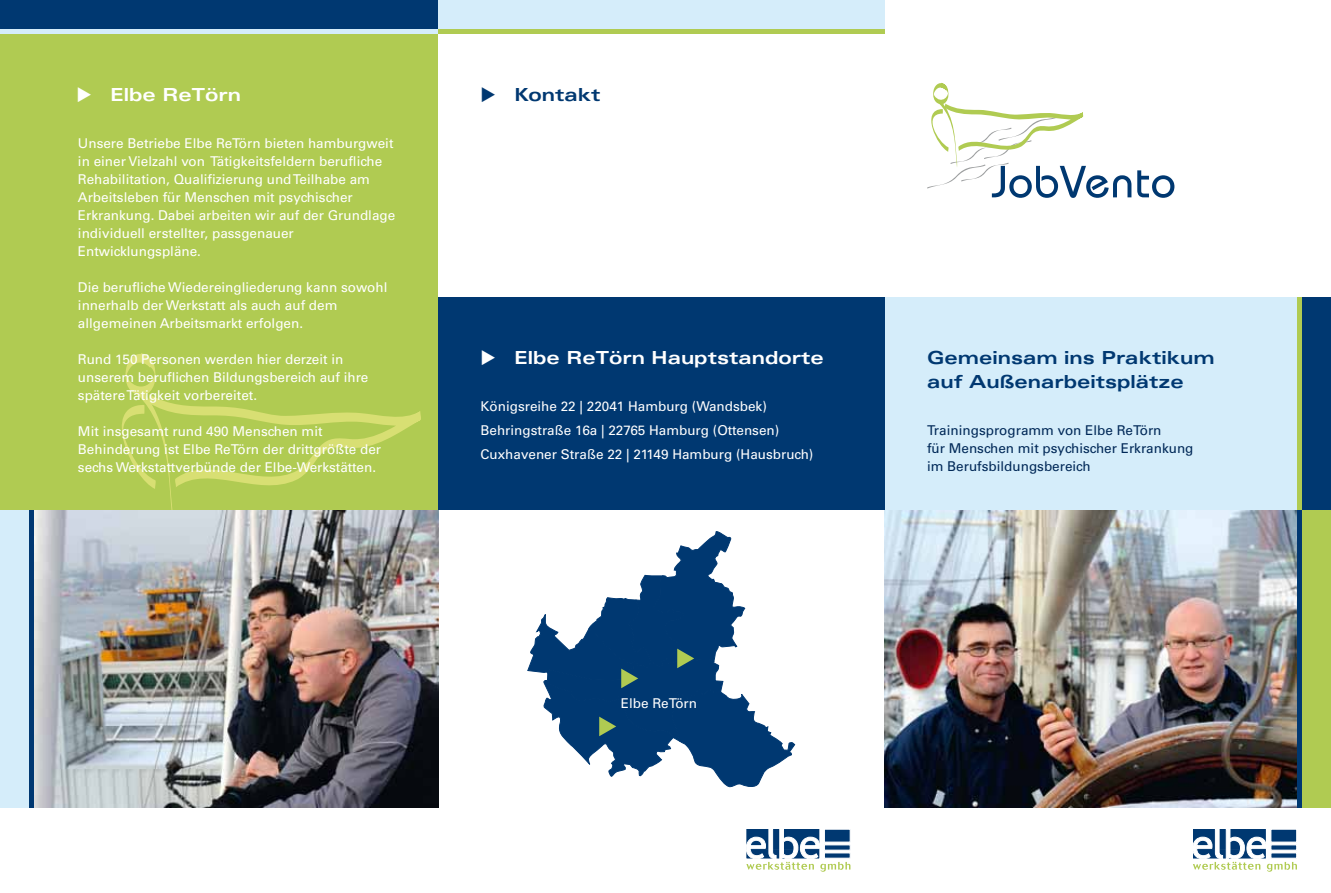
<style>
.page{position:relative;width:1331px;height:893px;background:#fff}
.page>*{position:absolute;margin:0;border:0;box-sizing:border-box;transform-origin:0 0}
.t1{font:700 expanded 18px/24px "Univers LT";color:#003871}
.t2{font:700 expanded 18px "Univers LT";color:#fff}
.t3{font:13.5px/18px "Univers LT";color:#fff}
.t4{font:13.5px/18px "Univers LT";color:#002857}
</style>
<div class="page">
<div style="left:884px;top:298px;width:447px;height:212px;background:#d5edfa"></div>
<div style="left:1297px;top:298px;width:34px;height:212px;background:#003871"></div>
<hr style="left:1297px;top:298px;width:4px;height:212px;background:#b0cb52">
<div style="left:884px;top:510px;width:447px;height:298px;background:#b0cb52"></div>
<div style="left:0;top:0;width:438px;height:510px;background:#b0cb52"></div>
<svg style="left:122px;top:353px;width:299px;height:157px"></svg>
<div style="left:0;top:0;width:438px;height:34px;background:#003871"></div>
<hr style="left:0;top:30px;width:438px;height:4px;background:#d5edfa">
<div style="left:0;top:510px;width:438px;height:298px;background:#d5edfa"></div>
<svg style="left:1193px;top:829px;width:104px;height:43px"></svg>
<div style="left:1193px;top:829px;width:73px;height:29px;border:1px solid #fff"></div>
<svg style="left:1271px;top:845px;width:26px;height:5px"></svg>
<svg style="left:527px;top:531px;width:269px;height:257px"></svg>
<svg style="left:1137px;top:170px;width:37px;height:28px"></svg>
<svg style="left:927px;top:82px;width:204px;height:116px"></svg>
<div style="left:438px;top:0;width:446px;height:34px;background:#d5edfa"></div>
<hr style="left:438px;top:30px;width:446px;height:4px;background:#b0cb52">
<div style="left:438px;top:298px;width:446px;height:212px;background:#003871"></div>
<svg style="left:746px;top:829px;width:104px;height:43px"></svg>
<div style="left:747px;top:829px;width:72px;height:29px;border:1px solid #fff"></div>
<svg style="left:824px;top:845px;width:26px;height:5px"></svg>
<img style="left:34px;top:510px;width:404px;height:298px">
<hr style="left:30px;top:510px;width:4px;height:298px;background:#003871">
<img style="left:884px;top:510px;width:413px;height:298px">
<hr style="left:1297px;top:510px;width:4px;height:298px;background:#003871">
<h1 class="t2" style="left:77px;top:84px;width:166px">◆ Elbe ReTörn</h1>
<h1 class="t1" style="left:480px;top:82px;width:122px">◆ Kontakt</h1>
<p class="t3" style="left:78px;top:134px;width:319px">Unsere Betriebe Elbe ReTörn bieten hamburgweit in einer Vielzahl von Tätigkeitsfeldern berufliche Rehabilitation, Qualifizierung und Teilhabe am Arbeitsleben für Menschen mit psychischer Erkrankung. Dabei arbeiten wir auf der Grundlage individuell erstellter, passgenauer Entwicklungspläne.</p>
<p class="t3" style="left:78px;top:278px;width:311px">Die berufliche Wiedereingliederung kann sowohl innerhalb der Werkstatt als auch auf dem allgemeinen Arbeitsmarkt erfolgen.</p>
<p class="t3" style="left:78px;top:350px;width:292px">Rund 150 Personen werden hier derzeit in unserem beruflichen Bildungsbereich auf ihre spätere Tätigkeit vorbereitet.</p>
<p class="t3" style="left:78px;top:422px;width:305px">Mit insgesamt rund 490 Menschen mit<br>Behinderung ist Elbe ReTörn der drittgrößte der sechs Werkstattverbünde der Elbe-Werkstätten.</p>
<h1 class="t2" style="left:480px;top:348px;width:345px">◆ Elbe ReTörn Hauptstandorte</h1>
<p class="t3" style="left:480px;top:395px;width:334px;line-height:24px">Königsreihe 22 | 22041 Hamburg (Wandsbek)<br>Behringstraße 16a | 22765 Hamburg (Ottensen)<br>Cuxhavener Straße 22 | 21149 Hamburg (Hausbruch)</p>
<p class="t3" style="left:621px;top:694px;width:78px">Elbe ReTörn</p>
<h1 class="t1" style="left:927px;top:346px;width:289px">Gemeinsam ins Praktikum auf Außenarbeitsplätze</h1>
<p class="t4" style="left:927px;top:422px;width:268px">Trainingsprogramm von Elbe ReTörn<br>für Menschen mit psychischer Erkrankung im Berufsbildungsbereich</p>
</div>
